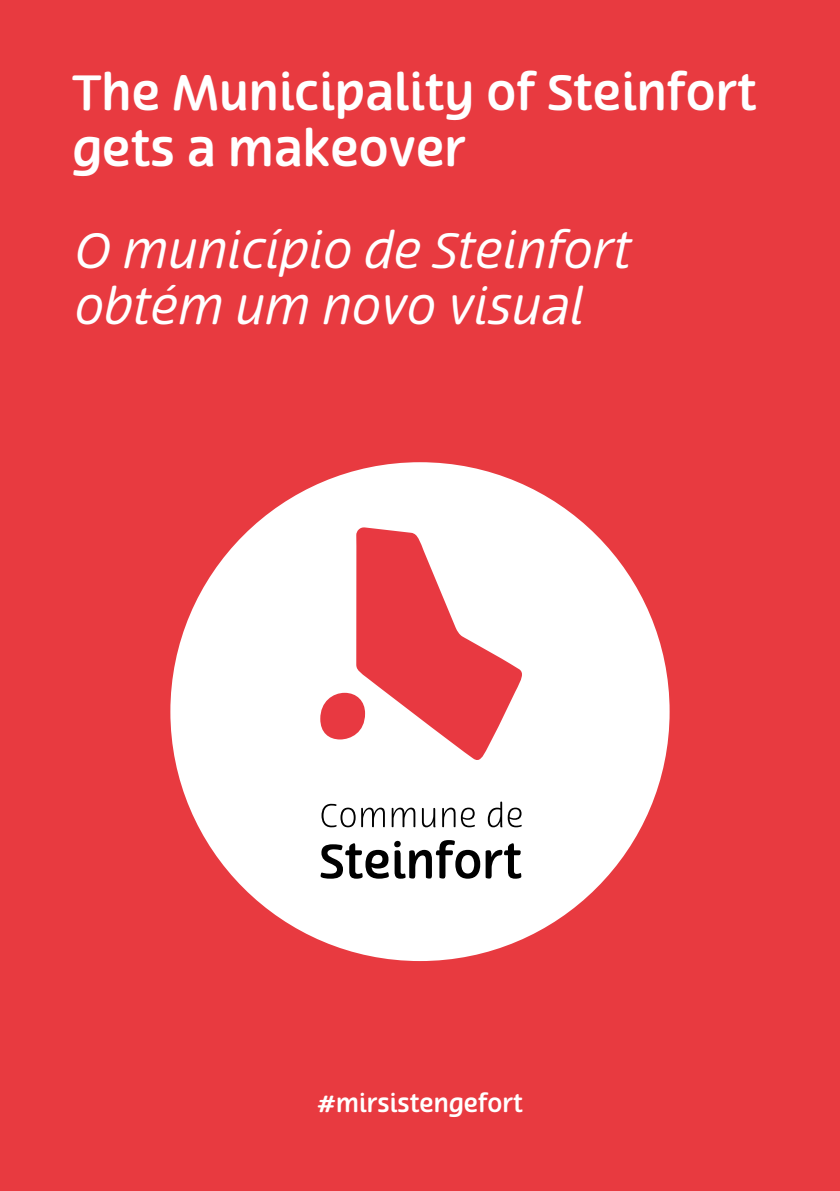
<style>
.page{position:relative;width:840px;height:1191px;background:#fff}
.page>*{position:absolute;margin:0;border:0;box-sizing:border-box;transform-origin:0 0}
.t1{font:500 48px/56px "Terfens";color:#fff}
.t2{font:italic 48px/56px "Terfens";color:#fff}
.t3{font:500 24px "Terfens";color:#fff}
</style>
<div class="page">
<div style="left:0;top:0;width:839px;height:1191px;background:#e83a40"></div>
<div style="left:170px;top:462px;width:499px;height:499px;background:#fff;border-radius:50%"></div>
<svg style="left:321px;top:804px;width:34px;height:23px"></svg>
<svg style="left:361px;top:807px;width:23px;height:20px"></svg>
<svg style="left:391px;top:807px;width:24px;height:20px"></svg>
<svg style="left:421px;top:808px;width:14px;height:19px"></svg>
<svg style="left:442px;top:807px;width:32px;height:20px"></svg>
<svg style="left:487px;top:801px;width:34px;height:26px"></svg>
<svg style="left:320px;top:843px;width:68px;height:35px"></svg>
<svg style="left:394px;top:840px;width:127px;height:38px"></svg>
<div style="left:320px;top:693px;width:45px;height:46px;background:#e83941;border-radius:20px"></div>
<svg style="left:356px;top:527px;width:166px;height:233px"></svg>
<p class="t1" style="left:72px;top:67px;width:686px">The Municipality of Steinfort gets a makeover</p>
<p class="t2" style="left:72px;top:223px;width:557px">O município de Steinfort obtém um novo visual</p>
<p class="t3" style="left:316px;top:1089px;width:208px">#mirsistengefort</p>
</div>
